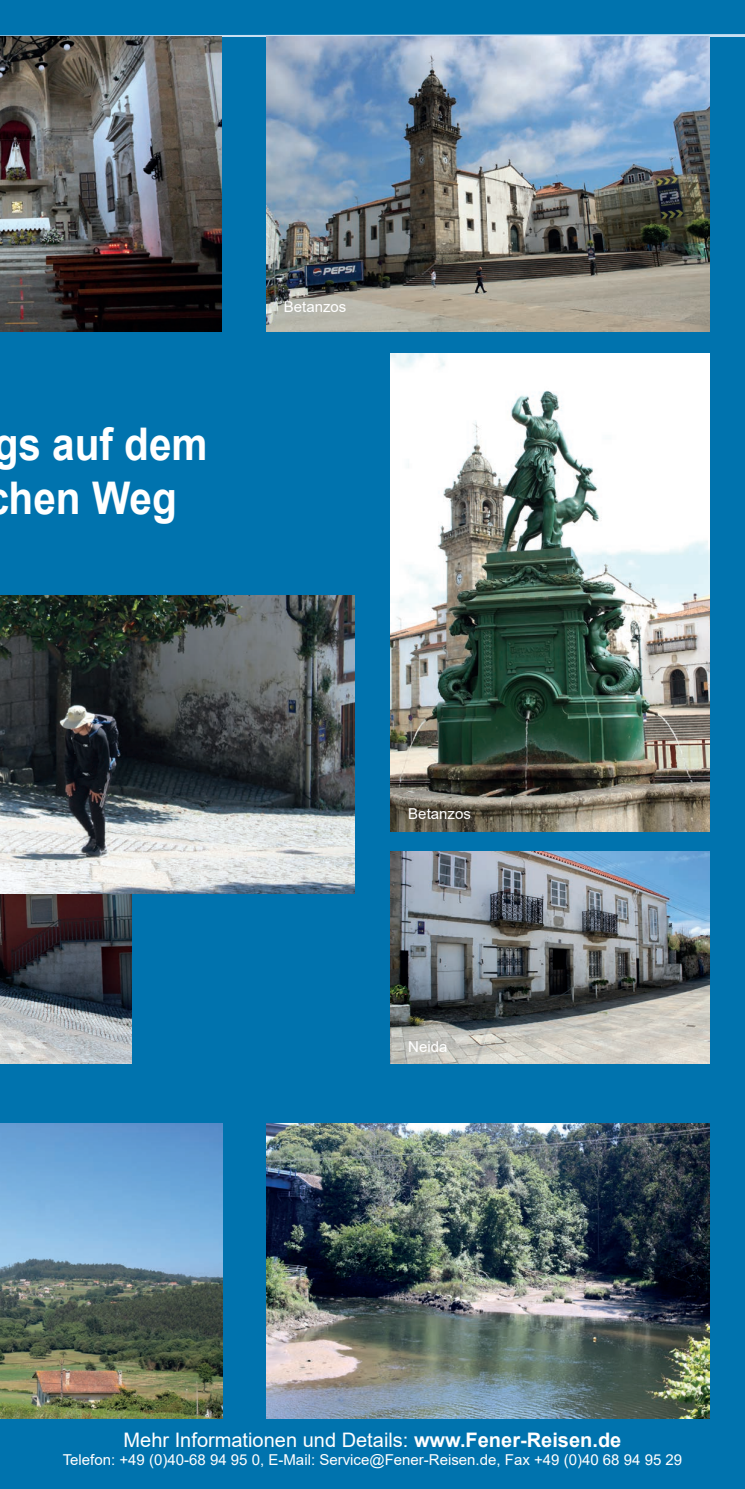
<style>
.page{position:relative;width:745px;height:1489px;background:#fff}
.page>*{position:absolute;margin:0;border:0;box-sizing:border-box;transform-origin:0 0}
.t1{font:700 45px/54px "Arial";color:#fff;text-align:center;scale:.9 1}
.t2{font:20px "Arial";color:#fff}
.t3{font:15px "Arial";color:#fff}
.s1{font-weight:700}
</style>
<div class="page">
<svg style="left:0;top:0;width:744px;height:37px;background:#0a77b0"></svg>
<div style="left:0;top:1417px;width:744px;height:71px;background:#0073ae"></div>
<div style="left:0;top:37px;width:744px;height:1384px;background:#0073ae"></div>
<img style="left:0;top:893px;width:132px;height:170px">
<img style="left:0;top:595px;width:354px;height:298px">
<img style="left:267px;top:1123px;width:442px;height:294px">
<img style="left:0;top:1123px;width:222px;height:294px">
<img style="left:390px;top:851px;width:319px;height:212px">
<img style="left:267px;top:37px;width:442px;height:294px">
<img style="left:0;top:37px;width:221px;height:294px">
<img style="left:390px;top:353px;width:319px;height:478px">
<h1 class="t1" style="left:-6px;top:418px;width:239px">gs auf dem hen Weg</h1>
<p class="t3" style="left:283px;top:297px;width:64px">Betanzos</p>
<p class="t3" style="left:408px;top:803px;width:64px">Betanzos</p>
<p class="t3" style="left:408px;top:1036px;width:41px">Neida</p>
<h2 class="t2" style="left:123px;top:1426px;width:499px">Mehr Informationen und Details: <span class="s1">www.Fener-Reisen.de</span></h2>
<p class="t3" style="left:63px;top:1449px;width:620px">Telefon: +49 (0)40-68 94 95 0, E-Mail: Service@Fener-Reisen.de, Fax +49 (0)40 68 94 95 29</p>
</div>
